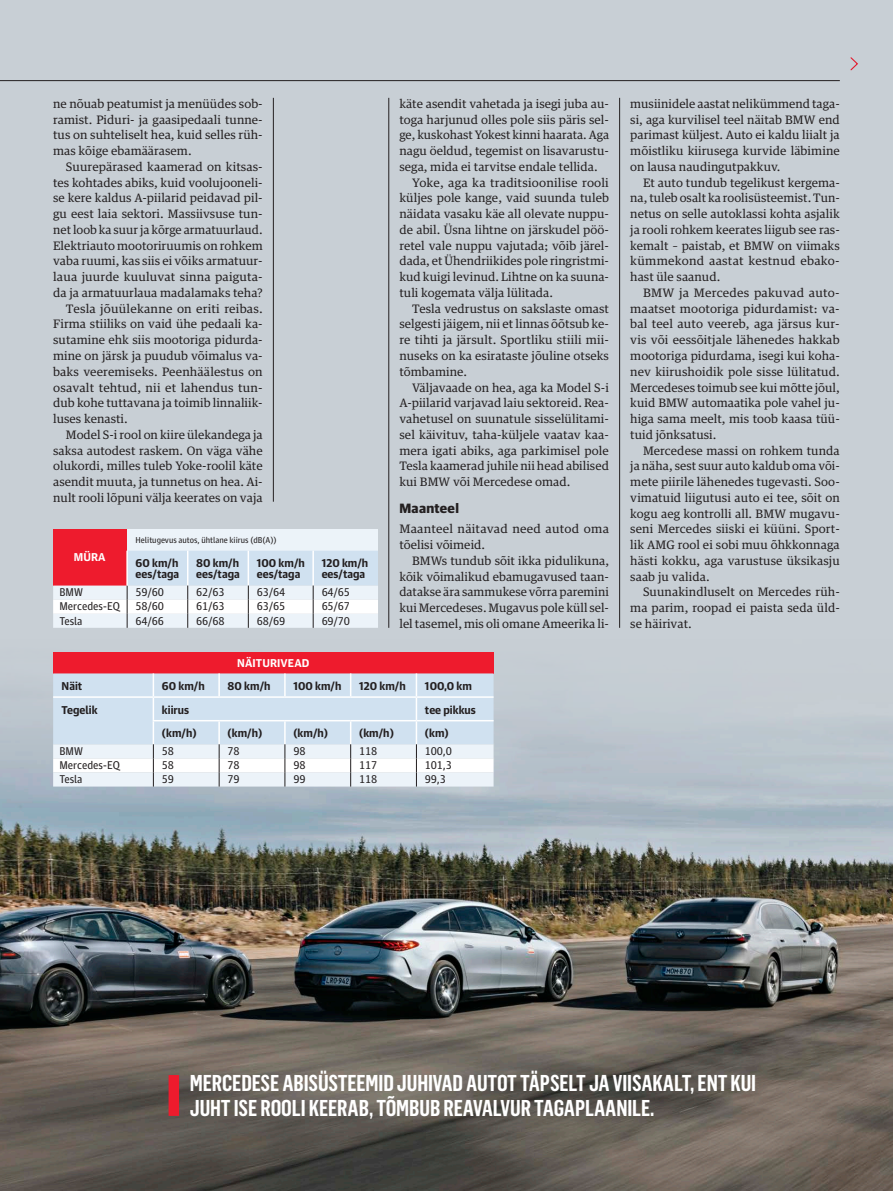
<style>
.page{position:relative;width:893px;height:1191px;background:#c8cfd5}
.page>*{position:absolute;margin:0;border:0;box-sizing:border-box;transform-origin:0 0}
._08_Äläys1{font:600 22.5px/24.8px "Flama Condensed";letter-spacing:-.005em;color:#fff}
._05_Väliotsikko{font:700 13.5px "Guardian Sans";letter-spacing:.025em;color:#231f20}
._04_Teksti_ei_sis{font:11.7px/15.8px "Guardian Text Egyp";color:#231f20;text-align:justify}
._11_Taulukko_teksti{font:11.25px "Guardian Agate Sans 2";letter-spacing:-.02em;color:#231f20}
._11_Taulukko_rivinot{font:11.25px "Guardian Agate Sans 2";letter-spacing:-.005em;color:#231f20}
._11_Taulukko_otsikko{font:700 10.95px "Guardian Text Sans";color:#231f20}
._11_Taulukko_otsikko-2{font:700 10.95px "Guardian Text Sans";letter-spacing:.01em;color:#fff}
._11_Taulukko_alaviit{font:8.55px "Guardian Agate Sans 2";letter-spacing:-.005em;color:#231f20}
</style>
<div class="page">
<img style="left:0;top:690px;width:893px;height:501px">
<div style="left:53px;top:529px;width:74px;height:56px;background:#ee1b2d"></div>
<div style="left:127px;top:529px;width:251px;height:21px;background:#ecf3f9"></div>
<svg style="left:53px;top:550px;width:325px;height:78px;background:#e4d7e0"></svg>
<hr style="left:126px;top:550px;width:2px;height:35px;background:#fff">
<div style="left:53px;top:652px;width:441px;height:21px;background:#ee1b2d"></div>
<svg style="left:53px;top:673px;width:441px;height:113px;background:#dce7f1"></svg>
<hr style="left:273px;top:98px;width:1px;height:404px;background:#231f20">
<hr style="left:388px;top:98px;width:1px;height:530px;background:#231f20">
<hr style="left:619px;top:98px;width:1px;height:530px;background:#231f20">
<div style="left:169px;top:1075px;width:10px;height:40px;background:#ee1b2d"></div>
<hr style="left:0;top:80px;width:840px;height:1px;background:#231f20">
<svg style="left:850px;top:57px;width:8px;height:14px"></svg>
<p class="_04_Teksti_ei_sis" style="left:53px;top:95px;width:211px">ne nõuab peatumist ja menüüdes sob&shy;ramist. Piduri- ja gaasipedaali tunne&shy;tus on suhteliselt hea, kuid selles rüh&shy;mas kõige ebamäärasem.</p>
<p class="_04_Teksti_ei_sis" style="left:53px;top:158px;width:211px;text-indent:13px">Suurepärased kaamerad on kitsas&shy;tes kohtades abiks, kuid voolujooneli&shy;se kere kaldus A-piilarid peidavad pil&shy;gu eest laia sektori. Massiivsuse tun&shy;net loob ka suur ja kõrge armatuurlaud.<br>Elektriauto mootoriruumis on rohkem vaba ruumi, kas siis ei võiks armatuur&shy;laua juurde kuuluvat sinna paiguta&shy;da ja armatuurlaua madalamaks teha?</p>
<p class="_04_Teksti_ei_sis" style="left:53px;top:299px;width:211px;text-indent:13px">Tesla jõuülekanne on eriti reibas.<br>Firma stiiliks on vaid ühe pedaali ka&shy;sutamine ehk siis mootoriga pidurda&shy;mine on järsk ja puudub võimalus va&shy;baks veeremiseks. Peenhäälestus on osavalt tehtud, nii et lahendus tun&shy;dub kohe tuttavana ja toimib linnaliik&shy;luses kenasti.</p>
<p class="_04_Teksti_ei_sis" style="left:53px;top:425px;width:211px;text-indent:13px">Model S-i rool on kiire ülekandega ja saksa autodest raskem. On väga vähe olukordi, milles tuleb Yoke-roolil käte asendit muuta, ja tunnetus on hea. Ai&shy;nult rooli lõpuni välja keerates on vaja</p>
<p class="_04_Teksti_ei_sis" style="left:399px;top:95px;width:211px">käte asendit vahetada ja isegi juba au&shy;toga harjunud olles pole siis päris sel&shy;ge, kuskohast Yokest kinni haarata. Aga nagu öeldud, tegemist on lisavarustu&shy;sega, mida ei tarvitse endale tellida.</p>
<p class="_04_Teksti_ei_sis" style="left:399px;top:173px;width:211px;text-indent:13px">Yoke, aga ka traditsioonilise rooli küljes pole kange, vaid suunda tuleb näidata vasaku käe all olevate nuppu&shy;de abil. Üsna lihtne on järskudel pöö&shy;retel vale nuppu vajutada; võib järel&shy;dada, et Ühendriikides pole ringristmi&shy;kud kuigi levinud. Lihtne on ka suuna&shy;tuli kogemata välja lülitada.</p>
<p class="_04_Teksti_ei_sis" style="left:399px;top:299px;width:211px;text-indent:13px">Tesla vedrustus on sakslaste omast selgesti jäigem, nii et linnas õõtsub ke&shy;re tihti ja järsult. Sportliku stiili mii&shy;nuseks on ka esirataste jõuline otseks tõmbamine.</p>
<p class="_04_Teksti_ei_sis" style="left:399px;top:378px;width:211px;text-indent:13px">Väljavaade on hea, aga ka Model S-i A-piilarid varjavad laiu sektoreid. Rea&shy;vahetusel on suunatule sisselülitami&shy;sel käivituv, taha-küljele vaatav kaa&shy;mera igati abiks, aga parkimisel pole Tesla kaamerad juhile nii head abilised kui BMW või Mercedese omad.</p>
<p class="_05_Väliotsikko" style="left:399px;top:498px;width:61px">Maanteel</p>
<p class="_04_Teksti_ei_sis" style="left:399px;top:520px;width:211px">Maanteel näitavad need autod oma tõelisi võimeid.</p>
<p class="_04_Teksti_ei_sis" style="left:399px;top:551px;width:211px;text-indent:13px">BMWs tundub sõit ikka pidulikuna, kõik võimalikud ebamugavused taan&shy;datakse ära sammukese võrra paremini kui Mercedeses. Mugavus pole küll sel&shy;lel tasemel, mis oli omane Ameerika li-</p>
<p class="_11_Taulukko_alaviit" style="left:136px;top:534px;width:142px">Helitugevus autos, ühtlane kiirus (dB(A))</p>
<p class="_11_Taulukko_otsikko" style="left:136px;top:554px;width:44px">60 km/h</p>
<p class="_11_Taulukko_otsikko" style="left:136px;top:565px;width:45px">ees/taga</p>
<p class="_11_Taulukko_otsikko-2" style="left:74px;top:547px;width:33px">MÜRA</p>
<p class="_11_Taulukko_otsikko" style="left:196px;top:554px;width:44px">80 km/h</p>
<p class="_11_Taulukko_otsikko" style="left:196px;top:565px;width:45px">ees/taga</p>
<p class="_11_Taulukko_otsikko" style="left:257px;top:554px;width:50px">100 km/h</p>
<p class="_11_Taulukko_otsikko" style="left:257px;top:565px;width:45px">ees/taga</p>
<p class="_11_Taulukko_otsikko" style="left:322px;top:554px;width:48px">120 km/h</p>
<p class="_11_Taulukko_otsikko" style="left:322px;top:565px;width:45px">ees/taga</p>
<p class="_11_Taulukko_rivinot" style="left:60px;top:584px;width:25px">BMW</p>
<p class="_11_Taulukko_teksti" style="left:136px;top:584px;width:30px">59/60</p>
<p class="_11_Taulukko_teksti" style="left:196px;top:584px;width:30px">62/63</p>
<p class="_11_Taulukko_teksti" style="left:257px;top:584px;width:30px">63/64</p>
<p class="_11_Taulukko_teksti" style="left:322px;top:584px;width:30px">64/65</p>
<p class="_11_Taulukko_rivinot" style="left:60px;top:599px;width:62px">Mercedes-EQ</p>
<p class="_11_Taulukko_teksti" style="left:136px;top:599px;width:30px">58/60</p>
<p class="_11_Taulukko_teksti" style="left:196px;top:599px;width:30px">61/63</p>
<p class="_11_Taulukko_teksti" style="left:257px;top:599px;width:30px">63/65</p>
<p class="_11_Taulukko_teksti" style="left:322px;top:599px;width:30px">65/67</p>
<p class="_11_Taulukko_rivinot" style="left:60px;top:613px;width:24px">Tesla</p>
<p class="_11_Taulukko_teksti" style="left:136px;top:613px;width:30px">64/66</p>
<p class="_11_Taulukko_teksti" style="left:196px;top:613px;width:30px">66/68</p>
<p class="_11_Taulukko_teksti" style="left:257px;top:613px;width:30px">68/69</p>
<p class="_11_Taulukko_teksti" style="left:322px;top:613px;width:30px">69/70</p>
<p class="_11_Taulukko_otsikko-2" style="left:237px;top:653px;width:74px">NÄITURIVEAD</p>
<p class="_11_Taulukko_otsikko" style="left:62px;top:677px;width:22px">Näit</p>
<p class="_11_Taulukko_otsikko" style="left:162px;top:677px;width:44px">60 km/h</p>
<p class="_11_Taulukko_otsikko" style="left:228px;top:677px;width:44px">80 km/h</p>
<p class="_11_Taulukko_otsikko" style="left:293px;top:677px;width:50px">100 km/h</p>
<p class="_11_Taulukko_otsikko" style="left:359px;top:677px;width:48px">120 km/h</p>
<p class="_11_Taulukko_otsikko" style="left:425px;top:677px;width:48px">100,0 km</p>
<p class="_11_Taulukko_otsikko" style="left:62px;top:700px;width:38px">Tegelik</p>
<p class="_11_Taulukko_otsikko" style="left:162px;top:700px;width:29px">kiirus</p>
<p class="_11_Taulukko_otsikko" style="left:425px;top:700px;width:52px">tee pikkus</p>
<p class="_11_Taulukko_otsikko" style="left:162px;top:724px;width:36px">(km/h)</p>
<p class="_11_Taulukko_otsikko" style="left:228px;top:724px;width:36px">(km/h)</p>
<p class="_11_Taulukko_otsikko" style="left:293px;top:724px;width:36px">(km/h)</p>
<p class="_11_Taulukko_otsikko" style="left:359px;top:724px;width:36px">(km/h)</p>
<p class="_11_Taulukko_otsikko" style="left:425px;top:724px;width:25px">(km)</p>
<p class="_11_Taulukko_rivinot" style="left:60px;top:743px;width:25px">BMW</p>
<p class="_11_Taulukko_teksti" style="left:162px;top:743px;width:14px">58</p>
<p class="_11_Taulukko_teksti" style="left:228px;top:743px;width:14px">78</p>
<p class="_11_Taulukko_teksti" style="left:293px;top:743px;width:14px">98</p>
<p class="_11_Taulukko_teksti" style="left:359px;top:743px;width:20px">118</p>
<p class="_11_Taulukko_teksti" style="left:425px;top:743px;width:28px">100,0</p>
<p class="_11_Taulukko_rivinot" style="left:60px;top:757px;width:62px">Mercedes-EQ</p>
<p class="_11_Taulukko_teksti" style="left:162px;top:757px;width:14px">58</p>
<p class="_11_Taulukko_teksti" style="left:228px;top:757px;width:14px">78</p>
<p class="_11_Taulukko_teksti" style="left:293px;top:757px;width:14px">98</p>
<p class="_11_Taulukko_teksti" style="left:359px;top:757px;width:20px">117</p>
<p class="_11_Taulukko_teksti" style="left:425px;top:757px;width:28px">101,3</p>
<p class="_11_Taulukko_rivinot" style="left:60px;top:771px;width:24px">Tesla</p>
<p class="_11_Taulukko_teksti" style="left:162px;top:771px;width:14px">59</p>
<p class="_11_Taulukko_teksti" style="left:228px;top:771px;width:14px">79</p>
<p class="_11_Taulukko_teksti" style="left:293px;top:771px;width:14px">99</p>
<p class="_11_Taulukko_teksti" style="left:359px;top:771px;width:20px">118</p>
<p class="_11_Taulukko_teksti" style="left:425px;top:771px;width:23px">99,3</p>
<p class="_04_Teksti_ei_sis" style="left:630px;top:95px;width:211px">musiinidele aastat nelikümmend taga&shy;si, aga kurvilisel teel näitab BMW end parimast küljest. Auto ei kaldu liialt ja mõistliku kiirusega kurvide läbimine on lausa naudingutpakkuv.</p>
<p class="_04_Teksti_ei_sis" style="left:630px;top:173px;width:211px;text-indent:13px">Et auto tundub tegelikust kergema&shy;na, tuleb osalt ka roolisüsteemist. Tun&shy;netus on selle autoklassi kohta asjalik ja rooli rohkem keerates liigub see ras&shy;kemalt – paistab, et BMW on viimaks kümmekond aastat kestnud ebako&shy;hast üle saanud.</p>
<p class="_04_Teksti_ei_sis" style="left:630px;top:284px;width:211px;text-indent:13px">BMW ja Mercedes pakuvad auto&shy;maatset mootoriga pidurdamist: va&shy;bal teel auto veereb, aga järsus kur&shy;vis või eessõitjale lähenedes hakkab mootoriga pidurdama, isegi kui koha&shy;nev kiirushoidik pole sisse lülitatud.<br>Mercedeses toimub see kui mõtte jõul, kuid BMW automaatika pole vahel ju&shy;higa sama meelt, mis toob kaasa tüü&shy;tuid jõnksatusi.</p>
<p class="_04_Teksti_ei_sis" style="left:630px;top:441px;width:211px;text-indent:13px">Mercedese massi on rohkem tunda ja näha, sest suur auto kaldub oma või&shy;mete piirile lähenedes tugevasti. Soo&shy;vimatuid liigutusi auto ei tee, sõit on kogu aeg kontrolli all. BMW mugavu&shy;seni Mercedes siiski ei küüni. Sport&shy;lik AMG rool ei sobi muu õhkkonnaga hästi kokku, aga varustuse üksikasju saab ju valida.</p>
<p class="_04_Teksti_ei_sis" style="left:630px;top:583px;width:211px;text-indent:13px">Suunakindluselt on Mercedes rüh&shy;ma parim, roopad ei paista seda üld&shy;se häirivat.</p>
<p class="_08_Äläys1" style="left:190px;top:1070px;width:568px">MERCEDESE ABISÜSTEEMID JUHIVAD AUTOT TÄPSELT JA VIISAKALT, ENT KUI<br>JUHT ISE ROOLI KEERAB, TÕMBUB REAVALVUR TAGAPLAANILE.</p>
</div>
